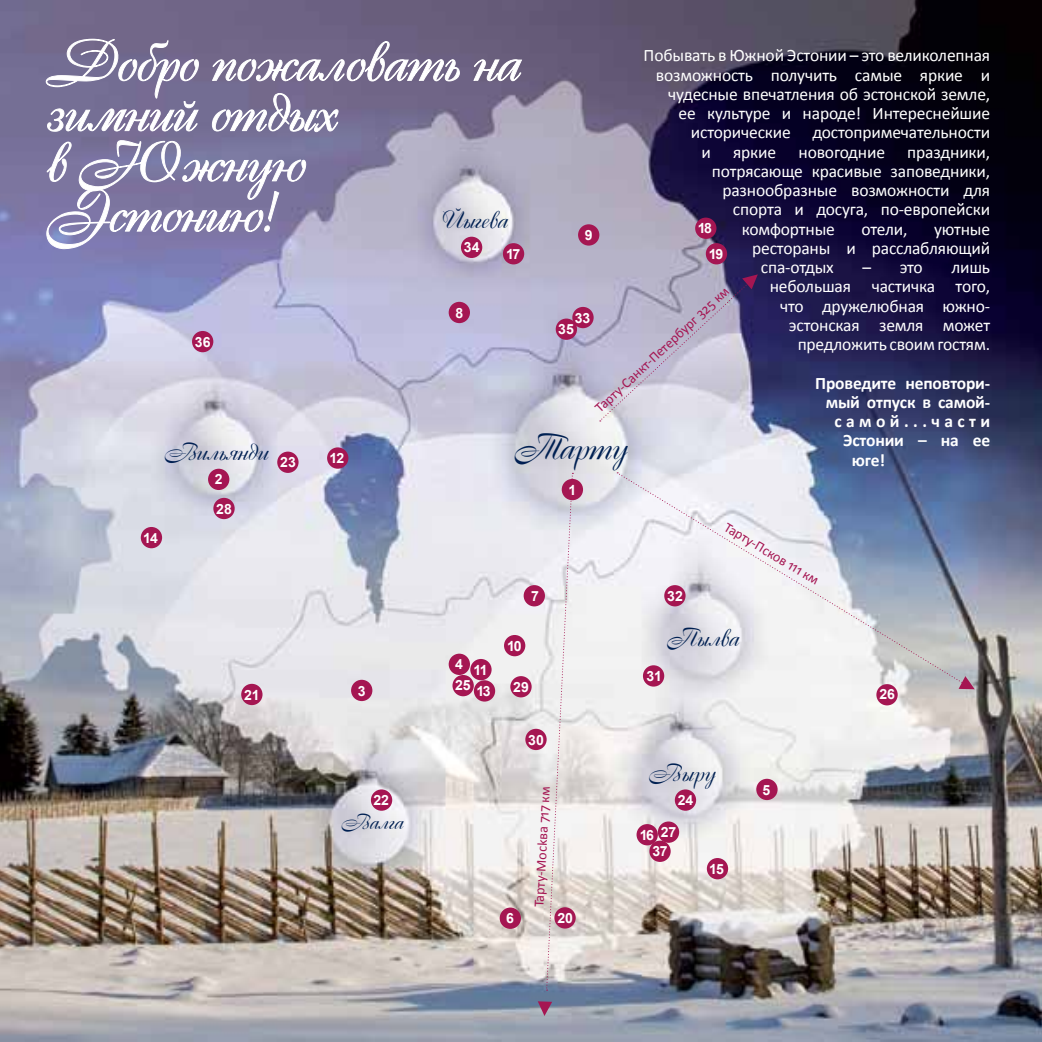
<style>
.page{position:relative;width:1042px;height:1042px;background:#fff}
.page>*{position:absolute;margin:0;border:0;box-sizing:border-box;transform-origin:0 0}
.t1{font:55.48px/50.2px "Cassandra";letter-spacing:-.025em;color:#fff}
.t2{font:35px "Cassandra";letter-spacing:-.025em;color:#002052}
.t3{font:24.5px "Cassandra";letter-spacing:-.025em;color:#002052}
.t4{font:21.53px "Cassandra";letter-spacing:-.025em;color:#002052}
.t5{font:17.5px/19.2px "Calibri";letter-spacing:-.01em;color:#fff;text-align:right}
.t6{font:700 17.5px "Calibri";letter-spacing:-.01em;color:#fff}
.t7{font:700 17.5px "Calibri";letter-spacing:.25em;color:#fff}
.t8{font:700 14px "Arial";color:#fff}
.t9{font:14px "Calibri";color:#a51652}
</style>
<div class="page">
<img style="left:0;top:0;width:1042px;height:1042px">
<div style="left:449px;top:302px;width:21px;height:21px;background:#a51652;border-radius:50%"></div>
<svg style="left:538px;top:1001px;width:14px;height:15px"></svg>
<svg style="left:546px;top:473px;width:27px;height:517px"></svg>
<svg style="left:618px;top:473px;width:345px;height:210px"></svg>
<svg style="left:958px;top:676px;width:17px;height:13px"></svg>
<div style="left:562px;top:479px;width:21px;height:21px;background:#a51652;border-radius:50%"></div>
<div style="left:664px;top:585px;width:21px;height:21px;background:#a51652;border-radius:50%"></div>
<svg style="left:600px;top:274px;width:158px;height:147px"></svg>
<div style="left:449px;top:653px;width:21px;height:22px;background:#a51652;border-radius:50%"></div>
<div style="left:470px;top:659px;width:21px;height:21px;background:#a51652;border-radius:50%"></div>
<div style="left:208px;top:469px;width:21px;height:21px;background:#a51652;border-radius:50%"></div>
<div style="left:707px;top:858px;width:21px;height:21px;background:#a51652;border-radius:50%"></div>
<div style="left:756px;top:779px;width:21px;height:21px;background:#a51652;border-radius:50%"></div>
<div style="left:241px;top:684px;width:21px;height:21px;background:#a51652;border-radius:50%"></div>
<div style="left:636px;top:824px;width:22px;height:21px;background:#a51652;border-radius:50%"></div>
<div style="left:572px;top:307px;width:22px;height:21px;background:#a51652;border-radius:50%"></div>
<div style="left:503px;top:243px;width:21px;height:21px;background:#a51652;border-radius:50%"></div>
<div style="left:554px;top:907px;width:22px;height:21px;background:#a51652;border-radius:50%"></div>
<div style="left:675px;top:789px;width:21px;height:22px;background:#a51652;border-radius:50%"></div>
<div style="left:327px;top:447px;width:21px;height:22px;background:#a51652;border-radius:50%"></div>
<div style="left:876px;top:684px;width:21px;height:21px;background:#a51652;border-radius:50%"></div>
<div style="left:649px;top:840px;width:22px;height:22px;background:#a51652;border-radius:50%"></div>
<div style="left:141px;top:527px;width:21px;height:21px;background:#a51652;border-radius:50%"></div>
<div style="left:578px;top:224px;width:21px;height:22px;background:#a51652;border-radius:50%"></div>
<div style="left:504px;top:635px;width:21px;height:21px;background:#a51652;border-radius:50%"></div>
<div style="left:525px;top:729px;width:22px;height:21px;background:#a51652;border-radius:50%"></div>
<div style="left:643px;top:665px;width:21px;height:21px;background:#a51652;border-radius:50%"></div>
<div style="left:556px;top:318px;width:21px;height:22px;background:#a51652;border-radius:50%"></div>
<div style="left:461px;top:237px;width:21px;height:21px;background:#a51652;border-radius:50%"></div>
<div style="left:192px;top:331px;width:21px;height:21px;background:#a51652;border-radius:50%"></div>
<div style="left:658px;top:821px;width:21px;height:22px;background:#a51652;border-radius:50%"></div>
<svg style="left:473px;top:58px;width:50px;height:24px"></svg>
<svg style="left:45px;top:38px;width:415px;height:96px"></svg>
<svg style="left:46px;top:140px;width:260px;height:109px"></svg>
<div style="left:371px;top:789px;width:21px;height:22px;background:#a51652;border-radius:50%"></div>
<div style="left:500px;top:907px;width:21px;height:22px;background:#a51652;border-radius:50%"></div>
<div style="left:524px;top:585px;width:21px;height:21px;background:#a51652;border-radius:50%"></div>
<div style="left:474px;top:680px;width:21px;height:21px;background:#a51652;border-radius:50%"></div>
<div style="left:706px;top:243px;width:21px;height:21px;background:#a51652;border-radius:50%"></div>
<div style="left:695px;top:218px;width:21px;height:21px;background:#a51652;border-radius:50%"></div>
<div style="left:452px;top:675px;width:22px;height:21px;background:#a51652;border-radius:50%"></div>
<div style="left:213px;top:498px;width:22px;height:21px;background:#a51652;border-radius:50%"></div>
<div style="left:510px;top:676px;width:22px;height:21px;background:#a51652;border-radius:50%"></div>
<div style="left:351px;top:680px;width:21px;height:21px;background:#a51652;border-radius:50%"></div>
<div style="left:277px;top:451px;width:21px;height:22px;background:#a51652;border-radius:50%"></div>
<h1 class="t1" style="left:45px;top:37px;width:476px">Добро пожаловать на зимний отдых<br>в Южную<br>Эстонию!</h1>
<p class="t5" style="left:643px;top:45px;width:348px">Побывать в Южной Эстонии – это великолепная</p>
<p class="t5" style="left:656px;top:64px;width:336px">возможность получить самые яркие и</p>
<p class="t5" style="left:668px;top:83px;width:324px">чудесные впечатления об эстонской земле,</p>
<p class="t5" style="left:678px;top:103px;width:313px">ее культуре и народе! Интереснейшие</p>
<p class="t5" style="left:691px;top:122px;width:301px">исторические достопримечательнoсти</p>
<p class="t5" style="left:701px;top:141px;width:11px">и</p>
<p class="t5" style="left:733px;top:141px;width:45px">яркие</p>
<p class="t5" style="left:798px;top:141px;width:88px">новогодние</p>
<p class="t5" style="left:907px;top:141px;width:84px">праздники,</p>
<p class="t5" style="left:712px;top:160px;width:280px">потрясающе красивые заповедники,</p>
<p class="t5" style="left:722px;top:180px;width:269px">разнообразные возможности для</p>
<p class="t5" style="left:733px;top:199px;width:259px">спорта и досуга, по-европейски</p>
<p class="t5" style="left:741px;top:218px;width:95px">комфортные</p>
<p class="t5" style="left:861px;top:218px;width:48px">отели,</p>
<p class="t5" style="left:934px;top:218px;width:58px">уютные</p>
<p class="t5" style="left:752px;top:237px;width:239px">рестораны и расслабляющий</p>
<p class="t5" style="left:761px;top:257px;width:74px">спа-отдых</p>
<p class="t5" style="left:862px;top:257px;width:62px">– это</p>
<h3 class="t3" style="left:440px;top:204px;width:69px">Йыгева</h3>
<p class="t8" style="left:698px;top:219px;width:16px">18</p>
<p class="t8" style="left:585px;top:226px;width:9px">9</p>
<p class="t8" style="left:464px;top:238px;width:17px">34</p>
<p class="t8" style="left:506px;top:245px;width:16px">17</p>
<p class="t8" style="left:709px;top:245px;width:16px">19</p>
<p class="t5" style="left:769px;top:257px;width:222px">лишь<br>небольшая частичка того, что дружелюбная южно&shy;эстонская земля может предложить своим гостям.</p>
<p class="t6" style="left:815px;top:372px;width:177px">Проведите неповтори-</p>
<p class="t6" style="left:825px;top:391px;width:166px">мый отпуск в самой-</p>
<p class="t7" style="left:834px;top:410px;width:157px">самой...части</p>
<p class="t6" style="left:843px;top:430px;width:148px">Эстонии – на ее</p>
<p class="t6" style="left:852px;top:449px;width:35px">юге!</p>
<p class="t9" style="left:591px;top:403px;width:179px;rotate:-43deg">Тарту-Санкт-Петербург 325 км</p>
<p class="t8" style="left:455px;top:303px;width:9px">8</p>
<p class="t8" style="left:575px;top:308px;width:17px">33</p>
<p class="t8" style="left:558px;top:320px;width:17px">35</p>
<p class="t8" style="left:195px;top:332px;width:17px">36</p>
<h2 class="t2" style="left:514px;top:424px;width:115px">Тарту</h2>
<h3 class="t3" style="left:163px;top:436px;width:106px">Вильянди</h3>
<p class="t8" style="left:329px;top:449px;width:16px">12</p>
<p class="t8" style="left:280px;top:453px;width:17px">23</p>
<p class="t8" style="left:143px;top:528px;width:17px">14</p>
<p class="t8" style="left:215px;top:470px;width:9px">2</p>
<p class="t8" style="left:216px;top:499px;width:17px">28</p>
<p class="t8" style="left:244px;top:685px;width:17px">21</p>
<p class="t8" style="left:568px;top:480px;width:9px">1</p>
<p class="t8" style="left:455px;top:660px;width:34px">4 11</p>
<p class="t8" style="left:531px;top:586px;width:9px">7</p>
<p class="t8" style="left:507px;top:636px;width:16px">10</p>
<p class="t8" style="left:455px;top:676px;width:17px">25</p>
<p class="t8" style="left:358px;top:681px;width:9px">3</p>
<p class="t8" style="left:513px;top:677px;width:17px">29</p>
<p class="t8" style="left:476px;top:682px;width:16px">13</p>
<p class="t8" style="left:373px;top:791px;width:17px">22</p>
<p class="t4" style="left:340px;top:808px;width:64px">Валга</p>
<p class="t8" style="left:528px;top:730px;width:17px">30</p>
<p class="t9" style="left:530px;top:907px;width:122px;rotate:-87deg">Тарту-Mockвa 717 км</p>
<p class="t8" style="left:506px;top:909px;width:9px">6</p>
<p class="t8" style="left:557px;top:909px;width:17px">20</p>
<p class="t8" style="left:667px;top:586px;width:17px">32</p>
<p class="t9" style="left:730px;top:518px;width:109px;rotate:31deg">Тарту-Псков 111 км</p>
<h3 class="t3" style="left:667px;top:621px;width:74px">Пылва</h3>
<p class="t8" style="left:646px;top:667px;width:17px">31</p>
<h3 class="t3" style="left:648px;top:757px;width:69px">Выру</h3>
<p class="t8" style="left:678px;top:791px;width:17px">24</p>
<p class="t8" style="left:661px;top:823px;width:17px">27</p>
<p class="t8" style="left:640px;top:825px;width:16px">16</p>
<p class="t8" style="left:652px;top:842px;width:17px">37</p>
<p class="t8" style="left:709px;top:859px;width:16px">15</p>
<p class="t8" style="left:762px;top:780px;width:9px">5</p>
<p class="t8" style="left:879px;top:685px;width:17px">26</p>
</div>
